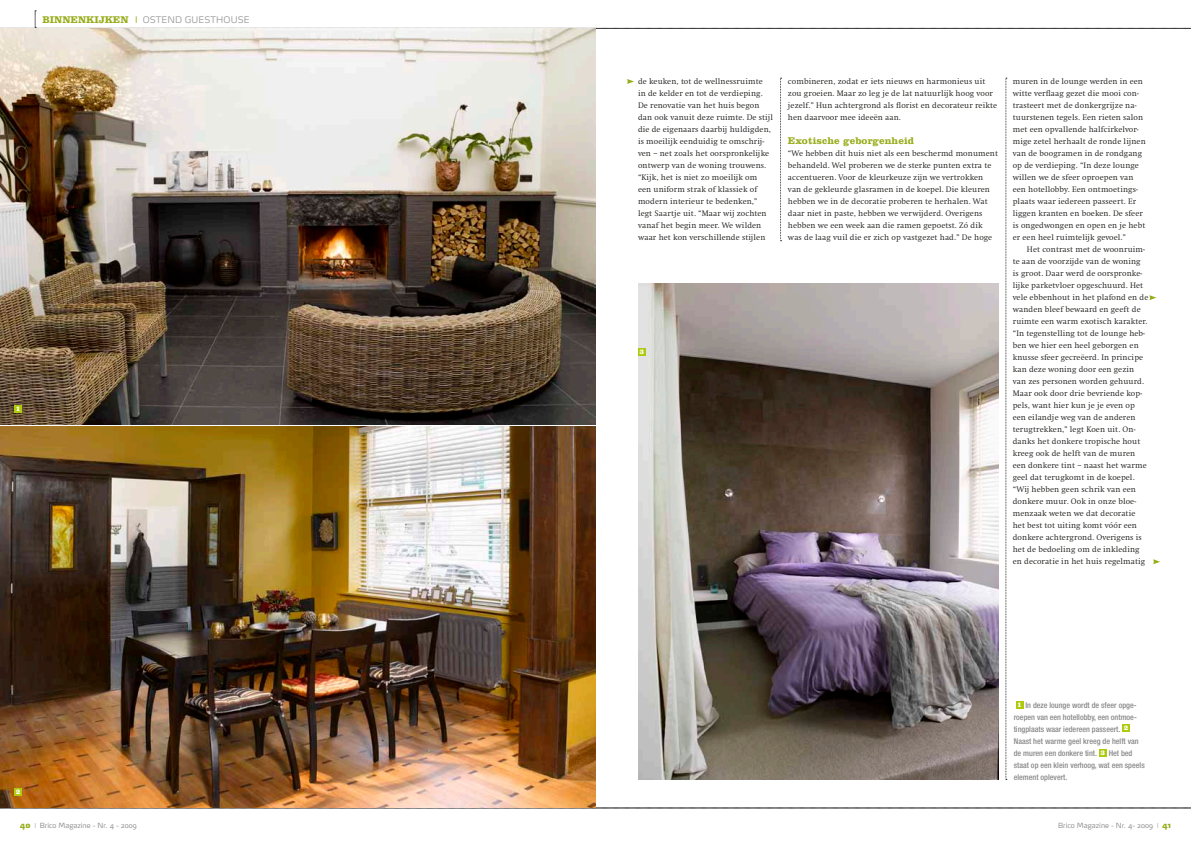
<style>
.page{position:relative;width:1191px;height:842px;background:#fff}
.page>*{position:absolute;margin:0;border:0;box-sizing:border-box;transform-origin:0 0}
.t1{font:700 10px "Clarendon BT";letter-spacing:.01em;color:#97ad1a}
.t2{font:300 9px "Max Pro";letter-spacing:.015em;color:#9d9d9d}
.t3{font:300 8.3px/12px "Swift EF";letter-spacing:.01em;color:#1d1d1b}
.t4{font:500 condensed 8px/12px "Helvetica Neue LT Std";color:#878787}
.t5{font:900 7.2px "Clarendon BT";color:#fff}
.t6{font:300 7px "Max Pro";color:#878787}
.s1{font-family:"Clarendon BT";font-weight:700;font-size:10px;color:#97ad1a}
.s2{color:#97ad1a}
.s3{font-weight:900;font-size:8px;color:#97ad1a}
.s4{font-size:5px}
.s5{font-family:"Clarendon BT";font-weight:900;font-stretch:normal;font-size:7.2px;color:#fff}
</style>
<div class="page">
<svg style="left:0;top:11px;width:1191px;height:18px"></svg>
<svg style="left:0;top:808px;width:1191px;height:1px"></svg>
<img style="left:638px;top:283px;width:360px;height:497px">
<div style="left:1015px;top:701px;width:8px;height:8px;background:#afca0b"></div>
<div style="left:1122px;top:724px;width:8px;height:8px;background:#afca0b"></div>
<div style="left:1099px;top:749px;width:7px;height:8px;background:#afca0b"></div>
<svg style="left:780px;top:78px;width:1px;height:163px"></svg>
<img style="left:0;top:28px;width:595px;height:397px">
<img style="left:0;top:426px;width:595px;height:382px">
<svg style="left:1005px;top:78px;width:2px;height:702px"></svg>
<div style="left:638px;top:348px;width:8px;height:8px;background:#afca0b"></div>
<div style="left:14px;top:405px;width:8px;height:8px;background:#afca0b"></div>
<div style="left:14px;top:788px;width:8px;height:7px;background:#afca0b"></div>
<svg style="left:1149px;top:295px;width:7px;height:5px"></svg>
<svg style="left:627px;top:79px;width:7px;height:5px"></svg>
<svg style="left:1153px;top:559px;width:7px;height:5px"></svg>
<p class="t2" style="left:43px;top:14px;width:209px"><span class="s1">Binnenkijken</span> <span class="s2">I</span> Osten d Guestho use</p>
<p class="t5" style="left:16px;top:404px;width:6px">1</p>
<p class="t5" style="left:16px;top:787px;width:6px">2</p>
<p class="t6" style="left:20px;top:821px;width:118px"><span class="s3">40</span> <span class="s4">|</span> Brico Magazine - Nr. 4 - 2009</p>
<p class="t3" style="left:638px;top:75px;width:136px">de keuken, tot de wellnessruimte<br>in de kelder en tot de verdieping.<br>De renovatie van het huis begon dan ook vanuit deze ruimte. De stijl die de eigenaars daarbij huldigden, is moeilijk eenduidig te omschrij&shy;ven – net zoals het oorspronkelijke ontwerp van de woning trouwens. “Kijk, het is niet zo moeilijk om<br>een uniform strak of klassiek of modern interieur te bedenken,” legt Saartje uit. “Maar wij zochten vanaf het begin meer. We wilden waar het kon verschillende stijlen</p>
<p class="t5" style="left:639px;top:347px;width:6px">3</p>
<p class="t3" style="left:788px;top:75px;width:210px">combineren, zodat er iets nieuws en harmonieus uit zou groeien. Maar zo leg je de lat natuurlijk hoog voor jezelf.” Hun achtergrond als florist en decorateur reikte hen daarvoor mee ideeën aan.</p>
<p class="t1" style="left:788px;top:134px;width:128px">Exotische geborgenheid</p>
<p class="t3" style="left:788px;top:147px;width:212px">“We hebben dit huis niet als een beschermd monument behandeld. Wel proberen we de sterke punten extra te accentueren. Voor de kleurkeuze zijn we vertrokken van de gekleurde glasramen in de koepel. Die kleuren hebben we in de decoratie proberen te herhalen. Wat daar niet in paste, hebben we verwijderd. Overigens hebben we een week aan die ramen gepoetst. Zó dik was de laag vuil die er zich op vastgezet had.” De hoge</p>
<p class="t3" style="left:1012px;top:75px;width:134px">muren in de lounge werden in een witte verflaag gezet die mooi con&shy;trasteert met de donkergrijze na&shy;tuurstenen tegels. Een rieten salon met een opvallende halfcirkelvor&shy;mige zetel herhaalt de ronde lijnen van de boogramen in de rondgang op de verdieping. “In deze lounge willen we de sfeer oproepen van een hotellobby. Een ontmoetings&shy;plaats waar iedereen passeert. Er liggen kranten en boeken. De sfeer is ongedwongen en open en je hebt er een heel ruimtelijk gevoel.”</p>
<p class="t3" style="left:1012px;top:243px;width:137px;text-indent:14px">Het contrast met de woonruim&shy;te aan de voorzijde van de woning is groot. Daar werd de oorspronke&shy;lijke parketvloer opgeschuurd. Het vele ebbenhout in het plafond en de wanden bleef bewaard en geeft de ruimte een warm exotisch karakter. “In tegenstelling tot de lounge heb&shy;ben we hier een heel geborgen en knusse sfeer gecreëerd. In principe kan deze woning door een gezin van zes personen worden gehuurd.<br>Maar ook door drie bevriende kop&shy;pels, want hier kun je je even op een eilandje weg van de anderen terugtrekken,” legt Koen uit. On&shy;danks het donkere tropische hout kreeg ook de helft van de muren een donkere tint – naast het warme geel dat terugkomt in de koepel. “Wij hebben geen schrik van een donkere muur. Ook in onze bloe&shy;menzaak weten we dat decoratie het best tot uiting komt vóór een donkere achtergrond. Overigens is het de bedoeling om de inkleding en decoratie in het huis regelmatig</p>
<p class="t4" style="left:1013px;top:699px;width:132px;text-indent:4px"><span class="s5">1</span> In deze lounge wordt de sfeer opge&shy;roepen van een hotellobby, een ontmoe&shy;tingplaats waar iedereen passeert. <sup>2<br></sup>Naast het warme geel kreeg de helft van de muren een donkere tint. <span class="s5">3</span> Het bed staat op een klein verhoog, wat een speels element oplevert.</p>
<p class="t6" style="left:1058px;top:821px;width:114px">Brico Magazine - Nr. 4- 2009 <span class="s4">|</span> <span class="s3">41</span></p>
</div>
